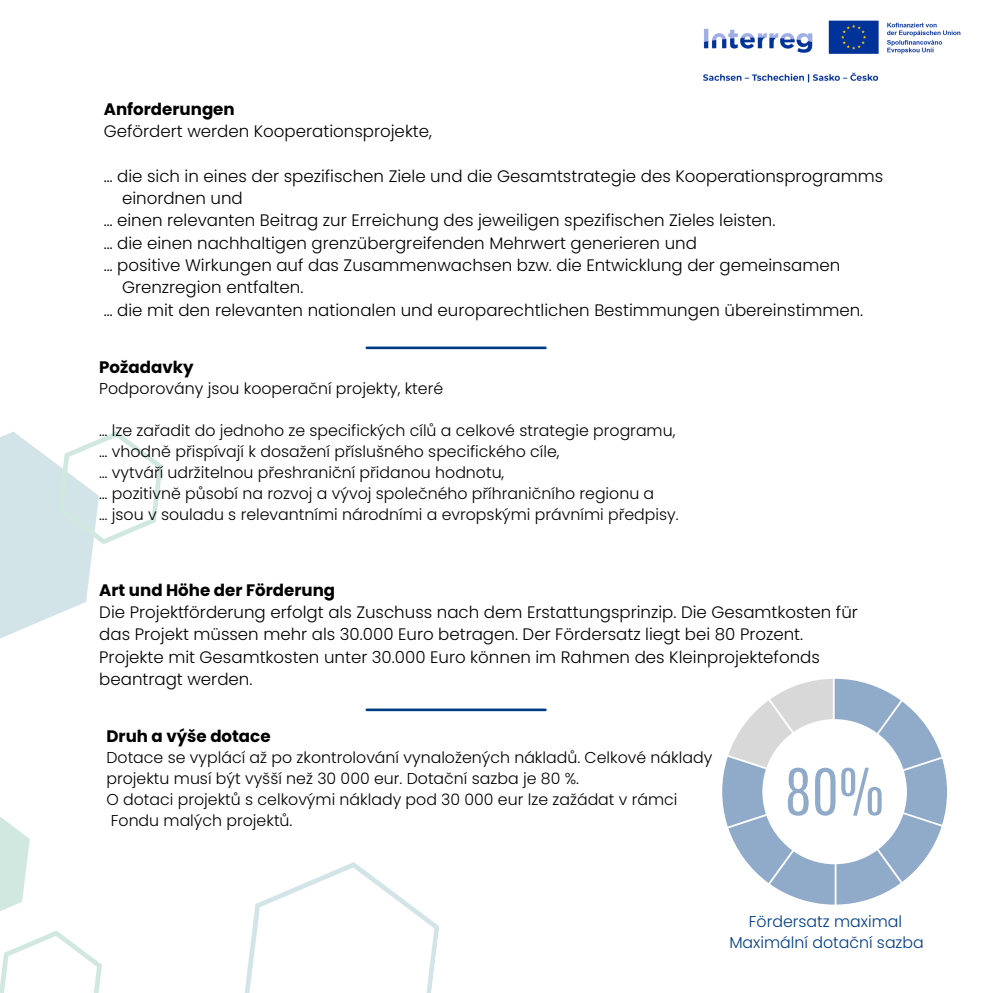
<style>
.page{position:relative;width:993px;height:993px;background:#fff}
.page>*{position:absolute;margin:0;border:0;box-sizing:border-box;transform-origin:0 0}
.t1{font:300 16.62px/22.4px "Poppins";color:#000}
.t2{font:700 16.62px "Poppins";color:#000}
.t3{font:300 15.75px/21px "Poppins";color:#000}
.t4{font:300 15.75px/21px "Poppins";color:#003c86;text-align:center}
</style>
<div class="page">
<svg style="left:0;top:817px;width:439px;height:175px"></svg>
<svg style="left:0;top:431px;width:163px;height:208px"></svg>
<svg style="left:60px;top:627px;width:209px;height:235px"></svg>
<hr style="left:367px;top:346px;width:178px;height:3px;background:#003c86">
<hr style="left:367px;top:708px;width:178px;height:3px;background:#003c86">
<svg style="left:722px;top:678px;width:224px;height:226px"></svg>
<img style="left:703px;top:20px;width:258px;height:63px">
<p class="t2" style="left:104px;top:97px;width:132px">Anforderungen</p>
<p class="t1" style="left:104px;top:120px;width:330px">Gefördert werden Kooperationsprojekte,</p>
<p class="t1" style="left:104px;top:165px;width:780px">… die sich in eines der spezifischen Ziele und die Gesamtstrategie des Kooperationsprogramms</p>
<p class="t1" style="left:122px;top:187px;width:122px">einordnen und</p>
<p class="t1" style="left:104px;top:209px;width:673px">… einen relevanten Beitrag zur Erreichung des jeweiligen spezifischen Zieles leisten.</p>
<p class="t1" style="left:104px;top:231px;width:594px">… die einen nachhaltigen grenzübergreifenden Mehrwert generieren und</p>
<p class="t1" style="left:104px;top:254px;width:737px">… positive Wirkungen auf das Zusammenwachsen bzw. die Entwicklung der gemeinsamen</p>
<p class="t1" style="left:122px;top:276px;width:183px">Grenzregion entfalten.</p>
<p class="t1" style="left:104px;top:298px;width:760px">… die mit den relevanten nationalen und europarechtlichen Bestimmungen übereinstimmen.</p>
<p class="t2" style="left:99px;top:355px;width:96px">Požadavky</p>
<p class="t3" style="left:99px;top:377px;width:345px">Podporovány jsou kooperační projekty, které</p>
<p class="t3" style="left:99px;top:419px;width:580px">… lze zařadit do jednoho ze specifických cílů a celkové strategie programu, … vhodně přispívají k dosažení příslušného specifického cíle,<br>… vytváří udržitelnou přeshraniční přidanou hodnotu,<br>… pozitivně působí na rozvoj a vývoj společného příhraničního regionu a<br>… jsou v souladu s relevantními národními a evropskými právními předpisy.</p>
<p class="t2" style="left:99px;top:578px;width:237px">Art und Höhe der Förderung</p>
<p class="t1" style="left:99px;top:601px;width:760px">Die Projektförderung erfolgt als Zuschuss nach dem Erstattungsprinzip. Die Gesamtkosten für das Projekt müssen mehr als 30.000 Euro betragen. Der Fördersatz liegt bei 80 Prozent.<br>Projekte mit Gesamtkosten unter 30.000 Euro können im Rahmen des Kleinprojektefonds beantragt werden.</p>
<p class="t2" style="left:106px;top:724px;width:165px">Druh a výše dotace</p>
<p class="t3" style="left:106px;top:747px;width:607px">Dotace se vyplácí až po zkontrolování vynaložených nákladů. Celkové náklady projektu musí být vyšší než 30 000 eur. Dotační sazba je 80 %.<br>O dotaci projektů s celkovými náklady pod 30 000 eur lze zažádat v rámci Fondu malých projektů.</p>
<p class="t4" style="left:729px;top:910px;width:196px">Fördersatz maximal<br>Maximální dotační sazba</p>
</div>
